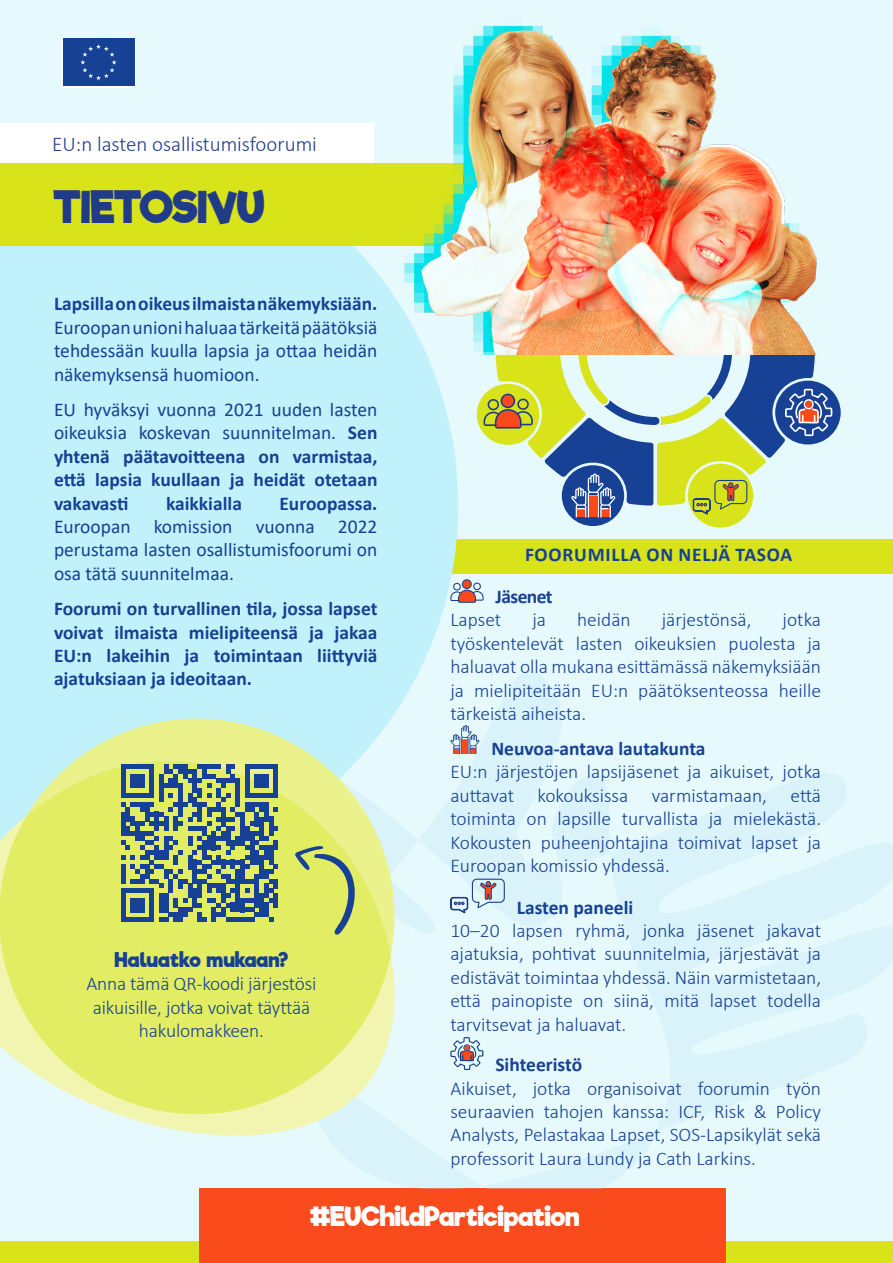
<style>
.page{position:relative;width:893px;height:1263px;background:#e6f9fd}
.page>*{position:absolute;margin:0;border:0;box-sizing:border-box;transform-origin:0 0}
.t1{font:700 42px "Riffic Free";letter-spacing:-.01em;color:#203c89}
.t2{font:700 30px "Riffic Free";letter-spacing:-.005em;color:#fff}
.t3{font:700 25.5px "Riffic Free";letter-spacing:-.005em;color:#fff}
.t4{font:300 21px "Calibri";color:#203c89}
.t5{font:300 19.5px/23.4px "Calibri";color:#164194;text-align:justify}
.t6{font:700 19.5px/23.4px "Calibri";color:#164194;text-align:justify}
.t7{font:19.5px/23.4px "Calibri";color:#164194;text-align:justify}
.t8{font:700 19.5px "Calibri";letter-spacing:.04em;color:#164194}
.t9{font:700 19.5px "Riffic Free";letter-spacing:.025em;color:#164194}
.t10{font:700 19.5px "Calibri";letter-spacing:-.03em;color:#164194}
.s1{font-weight:400}
</style>
<div class="page">
<div style="left:0;top:1241px;width:893px;height:22px;background:#d8e31a"></div>
<div style="left:424px;top:539px;width:469px;height:35px;background:#d8e31a"></div>
<div style="left:0;top:246px;width:458px;height:498px;background:#c1f2fb"></div>
<svg style="left:656px;top:773px;width:237px;height:358px;fill:#daf2f9"></svg>
<div style="left:562px;top:465px;width:62px;height:61px;background:#164194;border-radius:50%"></div>
<div style="left:688px;top:464px;width:65px;height:64px;background:#d9e31a;border-radius:50%"></div>
<div style="left:775px;top:381px;width:66px;height:63px;background:#164194;border-radius:50%"></div>
<svg style="left:27px;top:719px;width:94px;height:42px;background:#c8f2e7"></svg>
<svg style="left:0;top:761px;width:121px;height:353px;background:#e2ef83"></svg>
<div style="left:0;top:123px;width:374px;height:42px;background:#fff"></div>
<div style="left:0;top:163px;width:566px;height:83px;background:#d8e31a"></div>
<svg style="left:61px;top:37px;width:75px;height:51px"></svg>
<div style="left:63px;top:38px;width:71px;height:48px;background:#164194"></div>
<svg style="left:80px;top:44px;width:37px;height:36px"></svg>
<div style="left:202px;top:1189px;width:523px;height:74px;background:#f94b1c"></div>
<img style="left:393px;top:25px;width:424px;height:329px">
<svg style="left:477px;top:351px;width:355px;height:168px"></svg>
<svg style="left:462px;top:579px;width:10px;height:10px"></svg>
<svg style="left:450px;top:583px;width:34px;height:20px"></svg>
<div style="left:463px;top:580px;width:8px;height:8px;background:#fa4a1c;border-radius:50%"></div>
<svg style="left:121px;top:670px;width:535px;height:541px"></svg>
<div style="left:462px;top:740px;width:6px;height:13px;background:#fa4a1c"></div>
<p class="t4" style="left:52px;top:131px;width:266px">EU:n lasten osallistumisfoorumi</p>
<h1 class="t1" style="left:53px;top:182px;width:213px">TIETOSIVU</h1>
<p class="t6" style="left:54px;top:292px;width:325px">Lapsilla on oikeus ilmaista näkemyksiään.</p>
<p class="t7" style="left:54px;top:315px;width:325px">Euroopan unioni haluaa tärkeitä päätöksiä tehdessään kuulla lapsia ja ottaa heidän näkemyksensä huomioon.</p>
<p class="t6" style="left:54px;top:397px;width:325px"><span class="s1">EU hyväksyi vuonna 2021 uuden lasten oikeuksia koskevan suunnitelman.</span> Sen yhtenä päätavoitteena on varmistaa, että lapsia kuullaan ja heidät otetaan vakavasti</p>
<p class="t6" style="left:166px;top:491px;width:77px">kaikkialla</p>
<p class="t6" style="left:279px;top:491px;width:100px">Euroopassa.</p>
<p class="t7" style="left:54px;top:514px;width:325px">Euroopan komission vuonna 2022 perustama lasten osallistumisfoorumi on osa tätä suunnitelmaa.</p>
<p class="t6" style="left:54px;top:597px;width:325px">Foorumi on turvallinen tila, jossa lapset voivat ilmaista mielipiteensä ja jakaa EU:n lakeihin ja toimintaan liittyviä ajatuksiaan ja ideoitaan.</p>
<p class="t9" style="left:115px;top:948px;width:175px">Haluatko mukaan?</p>
<p class="t5" style="left:86px;top:972px;width:232px;text-align:center">Anna tämä QR-koodi järjestösi aikuisille, jotka voivat täyttää hakulomakkeen.</p>
<p class="t8" style="left:525px;top:541px;width:269px">FOORUMILLA ON NELJÄ TASOA</p>
<p class="t10" style="left:496px;top:583px;width:58px">Jäsenet</p>
<p class="t5" style="left:450px;top:608px;width:52px">Lapset</p>
<p class="t5" style="left:532px;top:608px;width:15px">ja</p>
<p class="t5" style="left:577px;top:608px;width:55px">heidän</p>
<p class="t5" style="left:662px;top:608px;width:91px">järjestönsä,</p>
<p class="t5" style="left:450px;top:608px;width:372px;text-indent:332px">jotka työskentelevät lasten oikeuksien puolesta ja haluavat olla mukana esittämässä näkemyksiään ja mielipiteitään EU:n päätöksenteossa heille tärkeistä aiheista.</p>
<p class="t6" style="left:491px;top:737px;width:216px">Neuvoa-antava lautakunta</p>
<p class="t5" style="left:450px;top:760px;width:372px">EU:n järjestöjen lapsijäsenet ja aikuiset, jotka auttavat kokouksissa varmistamaan, että toiminta on lapsille turvallista ja mielekästä.<br>Kokousten puheenjohtajina toimivat lapset ja Euroopan komissio yhdessä.</p>
<p class="t6" style="left:517px;top:895px;width:118px">Lasten paneeli</p>
<p class="t5" style="left:450px;top:918px;width:372px">10–20 lapsen ryhmä, jonka jäsenet jakavat ajatuksia, pohtivat suunnitelmia, järjestävät ja edistävät toimintaa yhdessä. Näin varmistetaan, että painopiste on siinä, mitä lapset todella tarvitsevat ja haluavat.</p>
<p class="t6" style="left:495px;top:1053px;width:88px">Sihteeristö</p>
<p class="t5" style="left:450px;top:1076px;width:372px">Aikuiset, jotka organisoivat foorumin työn seuraavien tahojen kanssa: ICF, Risk &amp; Policy Analysts, Pelastakaa Lapset, SOS-Lapsikylät sekä professorit Laura Lundy ja Cath Larkins.</p>
<h3 class="t3" style="left:310px;top:1201px;width:271px">#EUChildParticipation</h3>
<h2 class="t2" style="left:301px;top:1203px;width:318px">#EUChildParticipation</h2>
</div>
